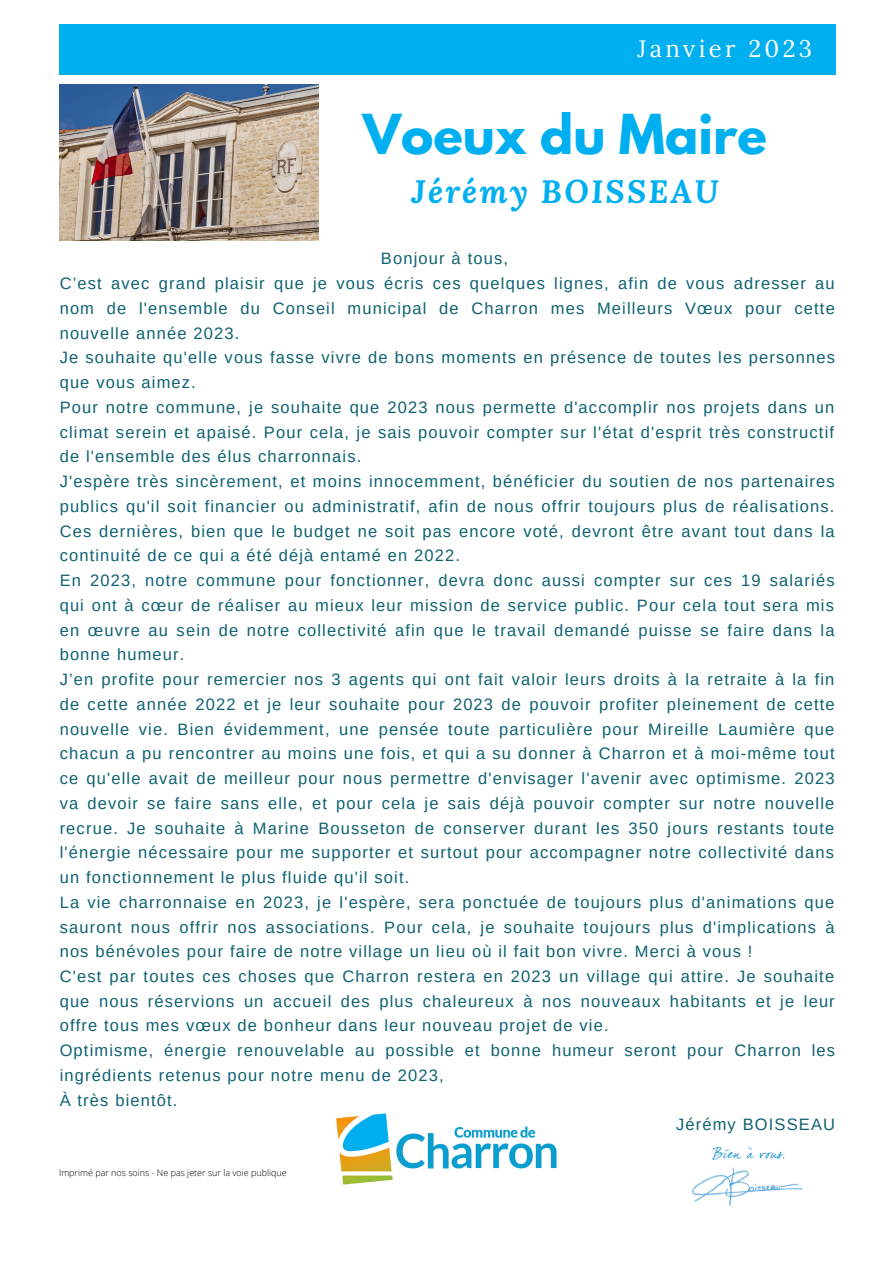
<style>
.page{position:relative;width:893px;height:1264px;background:#fff}
.page>*{position:absolute;margin:0;border:0;box-sizing:border-box;transform-origin:0 0}
.t1{font:700 48.75px "League Spartan";color:#00aff0}
.t2{font:italic 700 32.1px "Lora";letter-spacing:.07em;color:#00aff0}
.t3{font:23.85px "Lora";letter-spacing:.14em;color:#fff}
.t4{font:16.5px "Arimo";letter-spacing:.07em;color:#0e6171}
.t5{font:300 9px "Open Sans";color:#000}
</style>
<div class="page">
<div style="left:59px;top:24px;width:776px;height:51px;background:#00aff0"></div>
<img style="left:336px;top:1113px;width:221px;height:72px">
<img style="left:691px;top:1146px;width:112px;height:60px">
<img style="left:59px;top:84px;width:260px;height:156px">
<h3 class="t3" style="left:637px;top:33px;width:176px">Janvier 2023</h3>
<h1 class="t1" style="left:363px;top:110px;width:405px">Voeux du Maire</h1>
<h2 class="t2" style="left:411px;top:170px;width:308px">Jérémy BOISSEAU</h2>
<p class="t4" style="left:381px;top:249px;width:128px">Bonjour à tous,</p>
<p class="t4" style="left:60px;top:274px;width:776px">C’est avec grand plaisir que je vous écris ces quelques lignes, afin de vous adresser au</p>
<p class="t4" style="left:60px;top:299px;width:776px">nom de l'ensemble du Conseil municipal de Charron mes Meilleurs Vœux pour cette</p>
<p class="t4" style="left:60px;top:324px;width:181px">nouvelle année 2023.</p>
<p class="t4" style="left:60px;top:348px;width:776px">Je souhaite qu'elle vous fasse vivre de bons moments en présence de toutes les personnes</p>
<p class="t4" style="left:60px;top:373px;width:138px">que vous aimez.</p>
<p class="t4" style="left:60px;top:398px;width:776px">Pour notre commune, je souhaite que 2023 nous permette d'accomplir nos projets dans un</p>
<p class="t4" style="left:60px;top:423px;width:775px">climat serein et apaisé. Pour cela, je sais pouvoir compter sur l'état d'esprit très constructif</p>
<p class="t4" style="left:60px;top:447px;width:303px">de l'ensemble des élus charronnais.</p>
<p class="t4" style="left:60px;top:472px;width:776px">J'espère très sincèrement, et moins innocemment, bénéficier du soutien de nos partenaires</p>
<p class="t4" style="left:60px;top:497px;width:776px">publics qu'il soit financier ou administratif, afin de nous offrir toujours plus de réalisations.</p>
<p class="t4" style="left:60px;top:521px;width:776px">Ces dernières, bien que le budget ne soit pas encore voté, devront être avant tout dans la</p>
<p class="t4" style="left:60px;top:546px;width:402px">continuité de ce qui a été déjà entamé en 2022.</p>
<p class="t4" style="left:60px;top:571px;width:776px">En 2023, notre commune pour fonctionner, devra donc aussi compter sur ces 19 salariés</p>
<p class="t4" style="left:60px;top:596px;width:775px">qui ont à cœur de réaliser au mieux leur mission de service public. Pour cela tout sera mis</p>
<p class="t4" style="left:60px;top:620px;width:776px">en œuvre au sein de notre collectivité afin que le travail demandé puisse se faire dans la</p>
<p class="t4" style="left:60px;top:645px;width:126px">bonne humeur.</p>
<p class="t4" style="left:60px;top:670px;width:776px">J’en profite pour remercier nos 3 agents qui ont fait valoir leurs droits à la retraite à la fin</p>
<p class="t4" style="left:60px;top:695px;width:776px">de cette année 2022 et je leur souhaite pour 2023 de pouvoir profiter pleinement de cette</p>
<p class="t4" style="left:60px;top:719px;width:776px">nouvelle vie. Bien évidemment, une pensée toute particulière pour Mireille Laumière que</p>
<p class="t4" style="left:60px;top:744px;width:776px">chacun a pu rencontrer au moins une fois, et qui a su donner à Charron et à moi-même tout</p>
<p class="t4" style="left:60px;top:769px;width:776px">ce qu'elle avait de meilleur pour nous permettre d'envisager l'avenir avec optimisme. 2023</p>
<p class="t4" style="left:60px;top:793px;width:776px">va devoir se faire sans elle, et pour cela je sais déjà pouvoir compter sur notre nouvelle</p>
<p class="t4" style="left:60px;top:818px;width:776px">recrue. Je souhaite à Marine Bousseton de conserver durant les 350 jours restants toute</p>
<p class="t4" style="left:60px;top:843px;width:775px">l'énergie nécessaire pour me supporter et surtout pour accompagner notre collectivité dans</p>
<p class="t4" style="left:60px;top:868px;width:351px">un fonctionnement le plus fluide qu'il soit.</p>
<p class="t4" style="left:60px;top:892px;width:776px">La vie charronnaise en 2023, je l'espère, sera ponctuée de toujours plus d'animations que</p>
<p class="t4" style="left:60px;top:917px;width:776px">sauront nous offrir nos associations. Pour cela, je souhaite toujours plus d'implications à</p>
<p class="t4" style="left:60px;top:942px;width:694px">nos bénévoles pour faire de notre village un lieu où il fait bon vivre. Merci à vous !</p>
<p class="t4" style="left:60px;top:967px;width:776px">C'est par toutes ces choses que Charron restera en 2023 un village qui attire. Je souhaite</p>
<p class="t4" style="left:60px;top:991px;width:776px">que nous réservions un accueil des plus chaleureux à nos nouveaux habitants et je leur</p>
<p class="t4" style="left:60px;top:1016px;width:550px">offre tous mes vœux de bonheur dans leur nouveau projet de vie.</p>
<p class="t4" style="left:60px;top:1041px;width:776px">Optimisme, énergie renouvelable au possible et bonne humeur seront pour Charron les</p>
<p class="t4" style="left:60px;top:1065px;width:385px">ingrédients retenus pour notre menu de 2023,</p>
<p class="t4" style="left:60px;top:1090px;width:119px">À très bientôt.</p>
<p class="t4" style="left:676px;top:1115px;width:160px">Jérémy BOISSEAU</p>
<p class="t5" style="left:59px;top:1166px;width:229px">Imprimé par nos soins - Ne pas jeter sur la voie publique</p>
</div>
